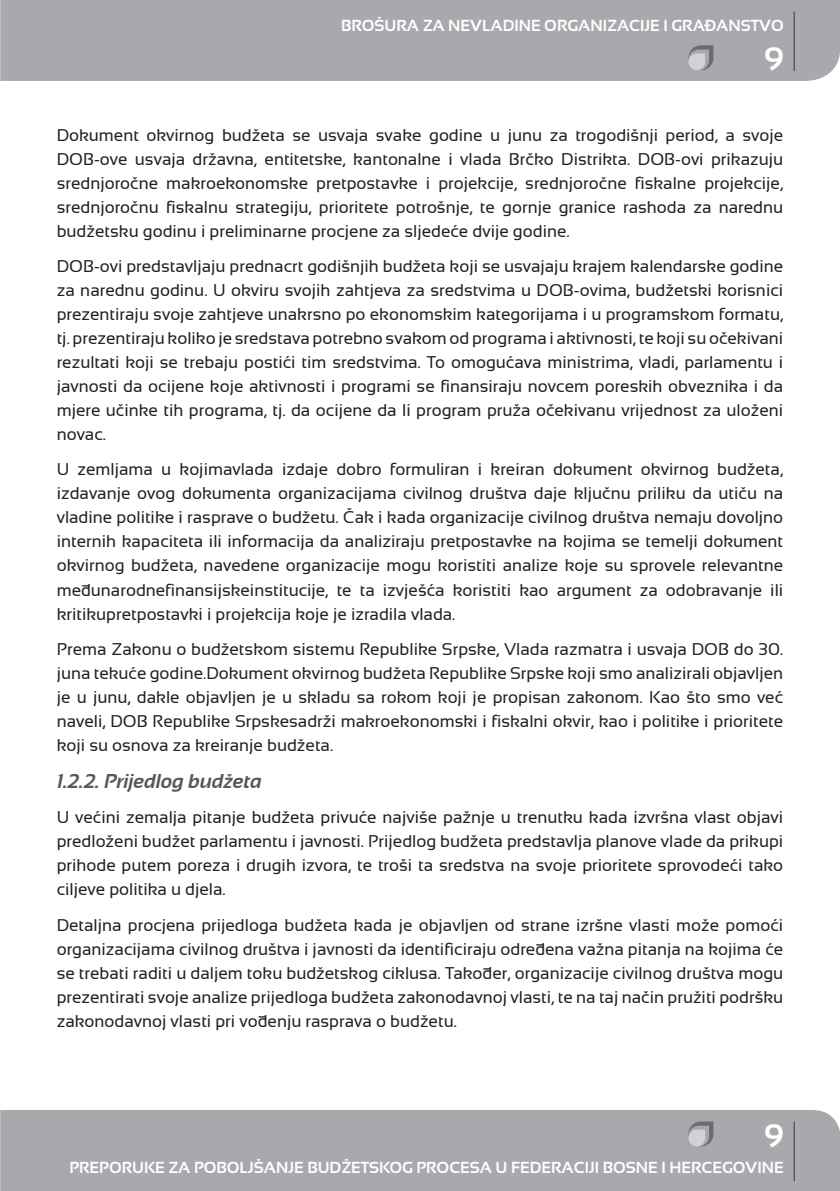
<style>
.page{position:relative;width:840px;height:1191px;background:#fff}
.page>*{position:absolute;margin:0;border:0;box-sizing:border-box;transform-origin:0 0}
.t1{font:700 32.4px "Sansation";color:#fff}
.t2{font:italic 700 20px "Sansation";color:#57585a}
.t3{font:17px/24px "Sansation";color:#231f20;text-align:justify}
.t4{font:700 16px "Sansation";color:#fff}
</style>
<div class="page">
<div style="left:0;top:1110px;width:839px;height:81px;background:#a8a9ad"></div>
<div style="left:1px;top:0;width:838px;height:81px;background:#a8a9ad"></div>
<svg style="left:0;top:0;width:1px;height:81px"></svg>
<hr style="left:793px;top:11px;width:1px;height:60px;background:#57585a">
<hr style="left:793px;top:1121px;width:1px;height:60px;background:#57585a">
<svg style="left:688px;top:45px;width:25px;height:25px"></svg>
<svg style="left:688px;top:1121px;width:25px;height:25px"></svg>
<p class="t4" style="left:341px;top:17px;width:444px">BROŠURA ZA NEVLADINE ORGANIZACIJE I GRAĐANSTVO</p>
<h1 class="t1" style="left:763px;top:41px;width:21px">9</h1>
<p class="t3" style="left:57px;top:123px;width:727px">Dokument okvirnog budžeta se usvaja svake godine u junu za trogodišnji period, a svoje DOB-ove usvaja državna, entitetske, kantonalne i vlada Brčko Distrikta. DOB-ovi prikazuju srednjoročne makroekonomske pretpostavke i projekcije, srednjoročne fiskalne projekcije, srednjoročnu fiskalnu strategiju, prioritete potrošnje, te gornje granice rashoda za narednu budžetsku godinu i preliminarne procjene za sljedeće dvije godine.</p>
<p class="t3" style="left:57px;top:254px;width:727px">DOB-ovi predstavljaju prednacrt godišnjih budžeta koji se usvajaju krajem kalendarske godine za narednu godinu. U okviru svojih zahtjeva za sredstvima u DOB-ovima, budžetski korisnici prezentiraju svoje zahtjeve unakrsno po ekonomskim kategorijama i u programskom formatu, tj. prezentiraju koliko je sredstava potrebno svakom od programa i aktivnosti, te koji su očekivani rezultati koji se trebaju postići tim sredstvima. To omogućava ministrima, vladi, parlamentu i javnosti da ocijene koje aktivnosti i programi se finansiraju novcem poreskih obveznika i da mjere učinke tih programa, tj. da ocijene da li program pruža očekivanu vrijednost za uloženi novac.</p>
<p class="t3" style="left:57px;top:457px;width:727px">U zemljama u kojimavlada izdaje dobro formuliran i kreiran dokument okvirnog budžeta, izdavanje ovog dokumenta organizacijama civilnog društva daje ključnu priliku da utiču na vladine politike i rasprave o budžetu. Čak i kada organizacije civilnog društva nemaju dovoljno internih kapaciteta ili informacija da analiziraju pretpostavke na kojima se temelji dokument okvirnog budžeta, navedene organizacije mogu koristiti analize koje su sprovele relevantne međunarodnefinansijskeinstitucije, te ta izvješća koristiti kao argument za odobravanje ili kritikupretpostavki i projekcija koje je izradila vlada.</p>
<p class="t3" style="left:57px;top:637px;width:727px">Prema Zakonu o budžetskom sistemu Republike Srpske, Vlada razmatra i usvaja DOB do 30. juna tekuće godine.Dokument okvirnog budžeta Republike Srpske koji smo analizirali objavljen je u junu, dakle objavljen je u skladu sa rokom koji je propisan zakonom. Kao što smo već naveli, DOB Republike Srpskesadrži makroekonomski i fiskalni okvir, kao i politike i prioritete koji su osnova za kreiranje budžeta.</p>
<p class="t2" style="left:57px;top:769px;width:207px">1.2.2. Prijedlog budžeta</p>
<p class="t3" style="left:57px;top:805px;width:727px">U većini zemalja pitanje budžeta privuće najviše pažnje u trenutku kada izvršna vlast objavi predloženi budžet parlamentu i javnosti. Prijedlog budžeta predstavlja planove vlade da prikupi prihode putem poreza i drugih izvora, te troši ta sredstva na svoje prioritete sprovodeći tako ciljeve politika u djela.</p>
<p class="t3" style="left:57px;top:912px;width:727px">Detaljna procjena prijedloga budžeta kada je objavljen od strane izršne vlasti može pomoći organizacijama civilnog društva i javnosti da identificiraju određena važna pitanja na kojima će se trebati raditi u daljem toku budžetskog ciklusa. Također, organizacije civilnog društva mogu prezentirati svoje analize prijedloga budžeta zakonodavnoj vlasti, te na taj način pružiti podršku zakonodavnoj vlasti pri vođenju rasprava o budžetu.</p>
<h1 class="t1" style="left:763px;top:1117px;width:21px">9</h1>
<p class="t4" style="left:69px;top:1158px;width:715px">PREPORUKE ZA POBOLJŠANJE BUDŽETSKOG PROCESA U FEDERACIJI BOSNE I HERCEGOVINE</p>
</div>
